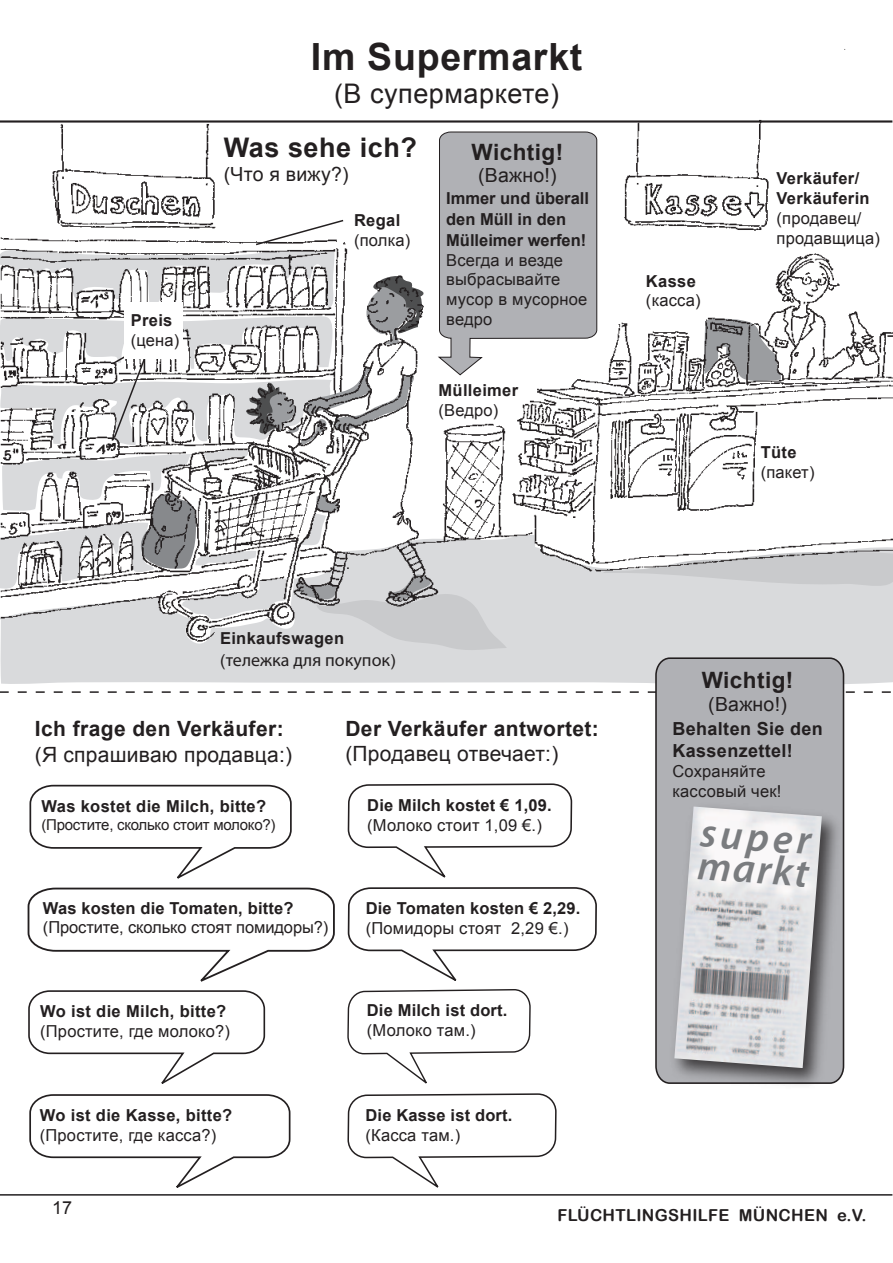
<style>
.page{position:relative;width:893px;height:1263px;background:#fff}
.page>*{position:absolute;margin:0;border:0;box-sizing:border-box;transform-origin:0 0}
.t1{font:italic 600 41.1px/32.8px "Myriad Pro";color:#7a7c7f}
.t2{font:700 37.5px "Arial";letter-spacing:.02em;color:#231f20}
.t3{font:27px "Arial";letter-spacing:.02em;color:#231f20}
.t4{font:700 27px "Arial";letter-spacing:.02em;color:#231f20}
.t5{font:700 22.5px "Arial";letter-spacing:.02em;color:#231f20}
.t6{font:700 21px "Arial";letter-spacing:.02em;color:#231f20}
.t7{font:21px "Arial";letter-spacing:.01em;color:#231f20}
.t8{font:19.5px "Arial";letter-spacing:.01em;color:#231f20}
.t9{font:700 18px/22.5px "Arial";letter-spacing:.02em;color:#231f20}
.t10{font:18px "Myriad Pro";color:#231f20}
.t11{font:18px "Arial";color:#231f20}
.t12{font:700 16.5px/21px "Arial";letter-spacing:.01em;color:#231f20}
.t13{font:16.5px/19.8px "Arial";letter-spacing:.01em;color:#231f20}
.t14{font:16.5px "Arial Rounded MT Bold";letter-spacing:.02em;color:#231f20}
.t15{font:15px "Arial";letter-spacing:-.02em;color:#231f20}
.s1{font-family:"Arial";font-size:16.5px}
</style>
<div class="page">
<hr style="left:0;top:1194px;width:892px;height:1px;background:#231f20">
<svg style="left:27px;top:784px;width:308px;height:404px"></svg>
<div style="left:655px;top:711px;width:190px;height:372px;background:#b0b1b5"></div>
<img style="left:665px;top:797px;width:180px;height:288px">
<img style="left:674px;top:806px;width:148px;height:262px">
<svg style="left:347px;top:1094px;width:210px;height:94px"></svg>
<svg style="left:347px;top:783px;width:250px;height:301px"></svg>
<img style="left:0;top:49px;width:893px;height:662px">
<div style="left:124px;top:303px;width:59px;height:56px;background:#fff"></div>
<p class="t12" style="left:131px;top:311px;width:43px">Preis</p>
<p class="t13" style="left:131px;top:330px;width:50px">(цена)</p>
<h2 class="t2" style="left:311px;top:43px;width:273px">Im Supermarkt</h2>
<h3 class="t3" style="left:334px;top:75px;width:227px">(В супермаркете)</h3>
<h3 class="t4" style="left:224px;top:138px;width:195px">Was sehe ich?</h3>
<p class="t8" style="left:224px;top:161px;width:126px">(Что я вижу?)</p>
<p class="t12" style="left:354px;top:212px;width:48px">Regal</p>
<p class="t13" style="left:354px;top:231px;width:58px">(полка)</p>
<h3 class="t5" style="left:472px;top:143px;width:93px">Wichtig!</h3>
<p class="t8" style="left:478px;top:163px;width:80px">(Важно!)</p>
<p class="t12" style="left:446px;top:189px;width:144px">Immer und ¸berall den M¸ll in den<br>M¸lleimer werfen!</p>
<p class="t13" style="left:446px;top:250px;width:143px">Всегда и везде выбрасывайте мусор в мусорное ведро</p>
<p class="t12" style="left:438px;top:381px;width:81px">M¸lleimer</p>
<p class="t13" style="left:438px;top:400px;width:61px">(Ведро)</p>
<p class="t12" style="left:646px;top:272px;width:51px">Kasse</p>
<p class="t13" style="left:646px;top:291px;width:56px">(касса)</p>
<p class="t12" style="left:776px;top:170px;width:95px;line-height:19.8px">Verk‰ufer/<br>Verk‰uferin</p>
<p class="t13" style="left:776px;top:208px;width:105px">(продавец/ продавщица)</p>
<p class="t12" style="left:761px;top:443px;width:37px">T¸te</p>
<p class="t13" style="left:761px;top:462px;width:55px">(пакет)</p>
<p class="t12" style="left:220px;top:629px;width:126px">Einkaufswagen</p>
<p class="t10" style="left:220px;top:653px;width:177px"><span class="s1">(</span>тележка для покупок<span class="s1">)</span></p>
<p class="t6" style="left:35px;top:721px;width:250px">Ich frage den Verk‰ufer:</p>
<p class="t7" style="left:35px;top:740px;width:259px">(Я спрашиваю продавца:)</p>
<p class="t12" style="left:42px;top:797px;width:226px">Was kostet die Milch, bitte?</p>
<p class="t15" style="left:42px;top:814px;width:235px">(Простите, сколько стоит молоко?)</p>
<p class="t6" style="left:345px;top:721px;width:255px">Der Verk‰ufer antwortet:</p>
<p class="t7" style="left:345px;top:740px;width:214px">(Продавец отвечает:)</p>
<p class="t12" style="left:367px;top:796px;width:186px">Die Milch kostet Ä 1,09.</p>
<p class="t13" style="left:367px;top:816px;width:176px">(Молоко стоит 1,09 €.)</p>
<p class="t12" style="left:43px;top:899px;width:252px">Was kosten die Tomaten, bitte?</p>
<p class="t13" style="left:43px;top:918px;width:287px">(Простите, сколько стоят помидоры?)</p>
<p class="t12" style="left:40px;top:1002px;width:188px">Wo ist die Milch, bitte?</p>
<p class="t13" style="left:40px;top:1021px;width:191px">(Простите, где молоко?)</p>
<p class="t12" style="left:366px;top:899px;width:216px">Die Tomaten kosten Ä 2,29.</p>
<p class="t13" style="left:366px;top:918px;width:204px">(Помидоры стоят 2,29 €.)</p>
<p class="t12" style="left:367px;top:1001px;width:142px">Die Milch ist dort.</p>
<p class="t13" style="left:367px;top:1020px;width:110px">(Молоко там.)</p>
<p class="t12" style="left:40px;top:1106px;width:194px">Wo ist die Kasse, bitte?</p>
<p class="t13" style="left:40px;top:1125px;width:178px">(Простите, где касса?)</p>
<p class="t12" style="left:366px;top:1106px;width:148px">Die Kasse ist dort.</p>
<p class="t13" style="left:366px;top:1125px;width:96px">(Касса там.)</p>
<h3 class="t5" style="left:702px;top:671px;width:93px">Wichtig!</h3>
<p class="t8" style="left:708px;top:692px;width:80px">(Важно!)</p>
<p class="t9" style="left:672px;top:719px;width:152px">Behalten Sie den<br>Kassenzettel!</p>
<p class="t13" style="left:672px;top:761px;width:110px">Сохраняйте кассовый чек!</p>
<h1 class="t1" style="left:701px;top:819px;width:113px;rotate:4deg">super markt</h1>
<p class="t11" style="left:52px;top:1197px;width:22px">17</p>
<p class="t14" style="left:557px;top:1206px;width:311px">FL‹CHTLINGSHILFE M‹NCHEN e.V.</p>
</div>
